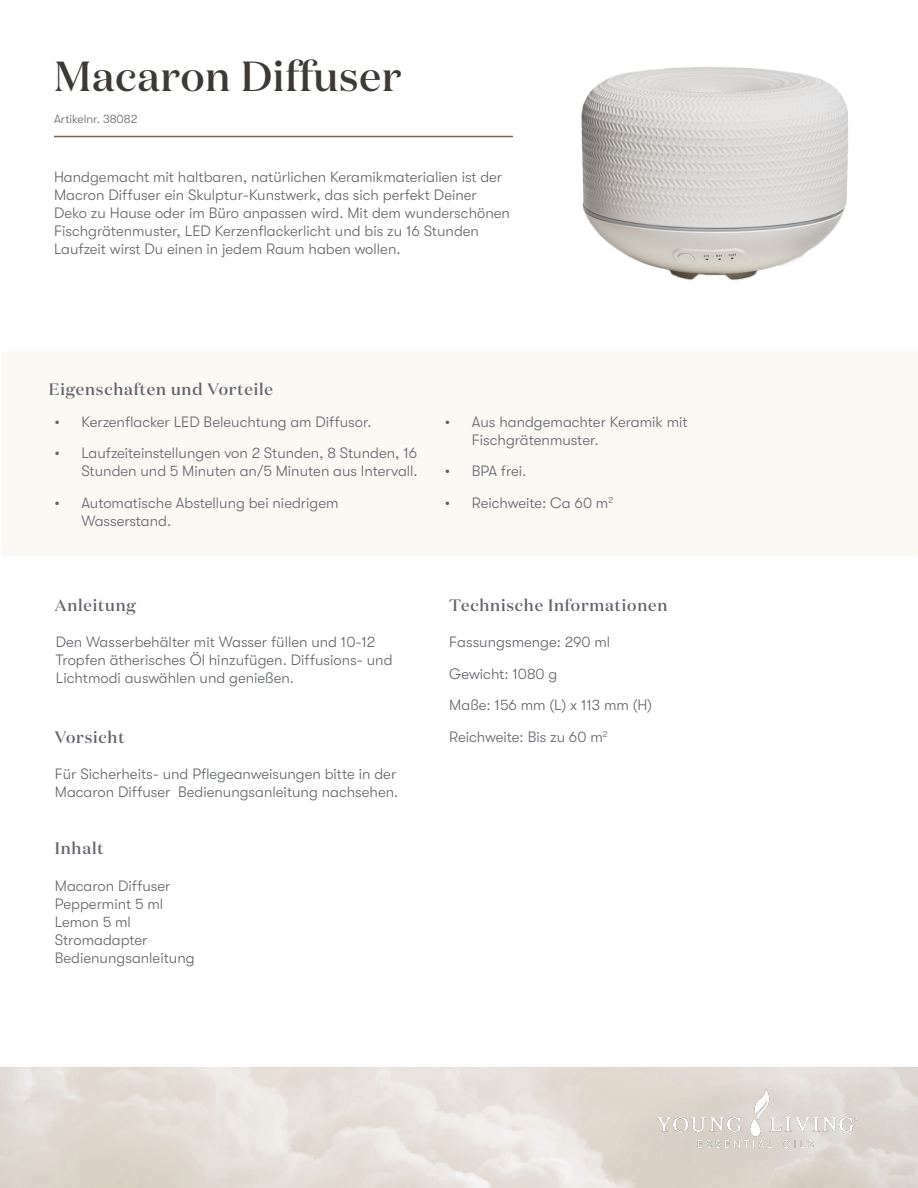
<style>
.page{position:relative;width:918px;height:1188px;background:#fff}
.page>*{position:absolute;margin:0;border:0;box-sizing:border-box;transform-origin:0 0}
.t1{font:500 42px "Domaine Display";letter-spacing:.02em;color:#3d3936}
.t2{font:500 16.5px "Domaine Display";letter-spacing:.05em;color:#61646a}
.t3{font:300 15px/18px "GT Walsheim Pro";color:#61646a}
.t4{font:300 12px "GT Walsheim Pro";color:#61646a}
</style>
<div class="page">
<div style="left:603px;top:1080px;width:305px;height:91px;background:linear-gradient(to right,#dcd3c8,#ddd7d1);border-radius:50%"></div>
<img style="left:657px;top:1090px;width:200px;height:58px">
<div style="left:2px;top:352px;width:916px;height:203px;background:#fcf8f4"></div>
<img style="left:581px;top:67px;width:267px;height:214px">
<hr style="left:54px;top:136px;width:459px;height:1px;background:#80623b">
<h1 class="t1" style="left:54px;top:49px;width:349px">Macaron Diffuser</h1>
<p class="t4" style="left:54px;top:112px;width:85px">Artikelnr. 38082</p>
<p class="t3" style="left:54px;top:168px;width:458px">Handgemacht mit haltbaren, natürlichen Keramikmaterialien ist der Macron Diffuser ein Skulptur-Kunstwerk, das sich perfekt Deiner Deko zu Hause oder im Büro anpassen wird. Mit dem wunderschönen Fischgrätenmuster, LED Kerzenflackerlicht und bis zu 16 Stunden Laufzeit wirst Du einen in jedem Raum haben wollen.</p>
<p class="t2" style="left:49px;top:379px;width:226px">Eigenschaften und Vorteile</p>
<p class="t3" style="left:54px;top:413px;width:319px">• Kerzenflacker LED Beleuchtung am Diffusor.</p>
<p class="t3" style="left:54px;top:444px;width:365px;text-align:right">• Laufzeiteinstellungen von 2 Stunden, 8 Stunden, 16<br>Stunden und 5 Minuten an/5 Minuten aus Intervall.</p>
<p class="t3" style="left:81px;top:494px;width:259px;text-indent:-27px">• Automatische Abstellung bei niedrigem<br>Wasserstand.</p>
<p class="t2" style="left:55px;top:595px;width:82px">Anleitung</p>
<p class="t3" style="left:56px;top:633px;width:338px">Den Wasserbehälter mit Wasser füllen und 10-12<br>Tropfen ätherisches Öl hinzufügen. Diffusions- und<br>Lichtmodi auswählen und genießen.</p>
<p class="t2" style="left:55px;top:727px;width:71px">Vorsicht</p>
<p class="t3" style="left:55px;top:765px;width:345px">Für Sicherheits- und Pflegeanweisungen bitte in der<br>Macaron Diffuser Bedienungsanleitung nachsehen.</p>
<p class="t2" style="left:55px;top:838px;width:50px">Inhalt</p>
<p class="t3" style="left:55px;top:876px;width:141px">Macaron Diffuser<br>Peppermint 5 ml<br>Lemon 5 ml<br>Stromadapter<br>Bedienungsanleitung</p>
<p class="t3" style="left:472px;top:413px;width:217px;text-indent:-27px">• Aus handgemachter Keramik mit<br>Fischgrätenmuster.</p>
<p class="t3" style="left:445px;top:462px;width:83px">• BPA frei.</p>
<p class="t3" style="left:445px;top:494px;width:170px">• Reichweite: Ca 60 m<sup>2</sup></p>
<p class="t2" style="left:449px;top:595px;width:220px">Technische Informationen</p>
<p class="t3" style="left:449px;top:627px;width:204px;line-height:31.5px">Fassungsmenge: 290 ml<br>Gewicht: 1080 g<br>Maße: 156 mm (L) x 113 mm (H)<br>Reichweite: Bis zu 60 m<sup>2</sup></p>
</div>
